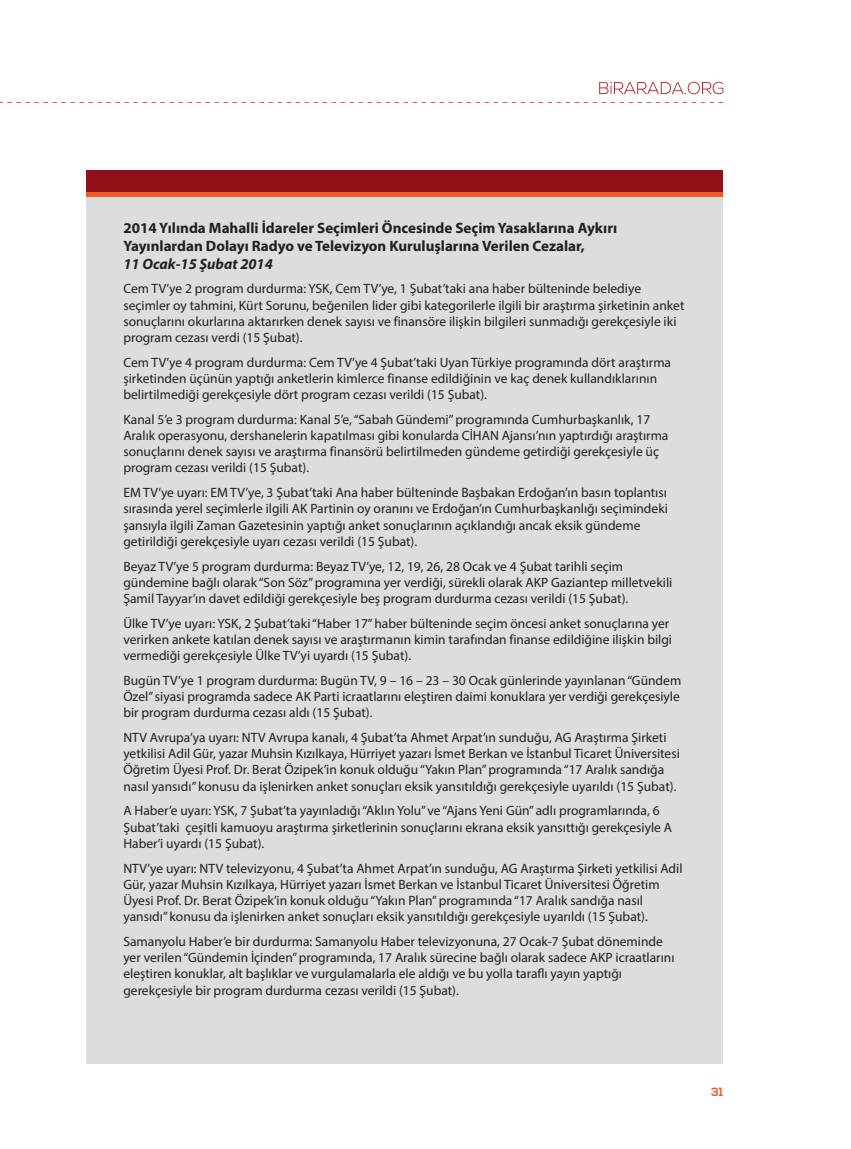
<style>
.page{position:relative;width:851px;height:1149px;background:#fff}
.page>*{position:absolute;margin:0;border:0;box-sizing:border-box;transform-origin:0 0}
.t1{font:700 15px/18px "Myriad Pro";color:#231f20}
.t2{font:italic 700 15px "Myriad Pro";color:#231f20}
.t3{font:13.5px/16.2px "Myriad Pro";color:#231f20}
.t4{font:700 12px "Nexa";color:#f15926}
</style>
<div class="page">
<div style="left:86px;top:192px;width:636px;height:871px;background:#dcdddf"></div>
<div style="left:86px;top:170px;width:636px;height:22px;background:#911119"></div>
<div style="left:86px;top:192px;width:636px;height:5px;background:#f15926"></div>
<svg style="left:0;top:102px;width:723px;height:1px"></svg>
<svg style="left:599px;top:82px;width:124px;height:12px"></svg>
<p class="t1" style="left:123px;top:218px;width:495px">2014 Yılında Mahalli İdareler Seçimleri Öncesinde Seçim Yasaklarına Aykırı<br>Yayınlardan Dolayı Radyo ve Televizyon Kuruluşlarına Verilen Cezalar,</p>
<p class="t2" style="left:123px;top:254px;width:151px">11 Ocak-15 Şubat 2014</p>
<p class="t3" style="left:123px;top:280px;width:562px">Cem TV’ye 2 program durdurma: YSK, Cem TV’ye, 1 Şubat’taki ana haber bülteninde belediye seçimler oy tahmini, Kürt Sorunu, beğenilen lider gibi kategorilerle ilgili bir araştırma şirketinin anket sonuçlarını okurlarına aktarırken denek sayısı ve finansöre ilişkin bilgileri sunmadığı gerekçesiyle iki program cezası verdi (15 Şubat).</p>
<p class="t3" style="left:123px;top:354px;width:549px">Cem TV’ye 4 program durdurma: Cem TV’ye 4 Şubat’taki Uyan Türkiye programında dört araştırma şirketinden üçünün yaptığı anketlerin kimlerce finanse edildiğinin ve kaç denek kullandıklarının belirtilmediği gerekçesiyle dört program cezası verildi (15 Şubat).</p>
<p class="t3" style="left:123px;top:411px;width:546px">Kanal 5’e 3 program durdurma: Kanal 5’e, “Sabah Gündemi” programında Cumhurbaşkanlık, 17<br>Aralık operasyonu, dershanelerin kapatılması gibi konularda CİHAN Ajansı’nın yaptırdığı araştırma sonuçlarını denek sayısı ve araştırma finansörü belirtilmeden gündeme getirdiği gerekçesiyle üç program cezası verildi (15 Şubat).</p>
<p class="t3" style="left:123px;top:484px;width:546px">EM TV’ye uyarı: EM TV’ye, 3 Şubat’taki Ana haber bülteninde Başbakan Erdoğan’ın basın toplantısı sırasında yerel seçimlerle ilgili AK Partinin oy oranını ve Erdoğan’ın Cumhurbaşkanlığı seçimindeki şansıyla ilgili Zaman Gazetesinin yaptığı anket sonuçlarının açıklandığı ancak eksik gündeme getirildiği gerekçesiyle uyarı cezası verildi (15 Şubat).</p>
<p class="t3" style="left:123px;top:557px;width:550px">Beyaz TV’ye 5 program durdurma: Beyaz TV’ye, 12, 19, 26, 28 Ocak ve 4 Şubat tarihli seçim gündemine bağlı olarak “Son Söz” programına yer verdiği, sürekli olarak AKP Gaziantep milletvekili<br>Şamil Tayyar’ın davet edildiği gerekçesiyle beş program durdurma cezası verildi (15 Şubat).</p>
<p class="t3" style="left:123px;top:614px;width:550px">Ülke TV’ye uyarı: YSK, 2 Şubat’taki “Haber 17” haber bülteninde seçim öncesi anket sonuçlarına yer verirken ankete katılan denek sayısı ve araştırmanın kimin tarafından finanse edildiğine ilişkin bilgi vermediği gerekçesiyle Ülke TV’yi uyardı (15 Şubat).</p>
<p class="t3" style="left:123px;top:671px;width:559px;text-align:justify">Bugün TV’ye 1 program durdurma: Bugün TV, 9 – 16 – 23 – 30 Ocak günlerinde yayınlanan “Gündem Özel” siyasi programda sadece AK Parti icraatlarını eleştiren daimi konuklara yer verdiği gerekçesiyle bir program durdurma cezası aldı (15 Şubat).</p>
<p class="t3" style="left:123px;top:729px;width:558px">NTV Avrupa’ya uyarı: NTV Avrupa kanalı, 4 Şubat’ta Ahmet Arpat’ın sunduğu, AG Araştırma Şirketi yetkilisi Adil Gür, yazar Muhsin Kızılkaya, Hürriyet yazarı İsmet Berkan ve İstanbul Ticaret Üniversitesi Öğretim Üyesi Prof. Dr. Berat Özipek’in konuk olduğu “Yakın Plan” programında “17 Aralık sandığa nasıl yansıdı” konusu da işlenirken anket sonuçları eksik yansıtıldığı gerekçesiyle uyarıldı (15 Şubat).</p>
<p class="t3" style="left:123px;top:802px;width:550px">A Haber’e uyarı: YSK, 7 Şubat’ta yayınladığı “Aklın Yolu” ve “Ajans Yeni Gün” adlı programlarında, 6<br>Şubat’taki çeşitli kamuoyu araştırma şirketlerinin sonuçlarını ekrana eksik yansıttığı gerekçesiyle A<br>Haber’i uyardı (15 Şubat).</p>
<p class="t3" style="left:123px;top:859px;width:560px">NTV’ye uyarı: NTV televizyonu, 4 Şubat’ta Ahmet Arpat’ın sunduğu, AG Araştırma Şirketi yetkilisi Adil Gür, yazar Muhsin Kızılkaya, Hürriyet yazarı İsmet Berkan ve İstanbul Ticaret Üniversitesi Öğretim Üyesi Prof. Dr. Berat Özipek’in konuk olduğu “Yakın Plan” programında “17 Aralık sandığa nasıl yansıdı” konusu da işlenirken anket sonuçları eksik yansıtıldığı gerekçesiyle uyarıldı (15 Şubat).</p>
<p class="t3" style="left:123px;top:932px;width:552px">Samanyolu Haber’e bir durdurma: Samanyolu Haber televizyonuna, 27 Ocak-7 Şubat döneminde yer verilen “Gündemin İçinden” programında, 17 Aralık sürecine bağlı olarak sadece AKP icraatlarını eleştiren konuklar, alt başlıklar ve vurgulamalarla ele aldığı ve bu yolla taraflı yayın yaptığı gerekçesiyle bir program durdurma cezası verildi (15 Şubat).</p>
<p class="t4" style="left:711px;top:1084px;width:14px">31</p>
</div>
